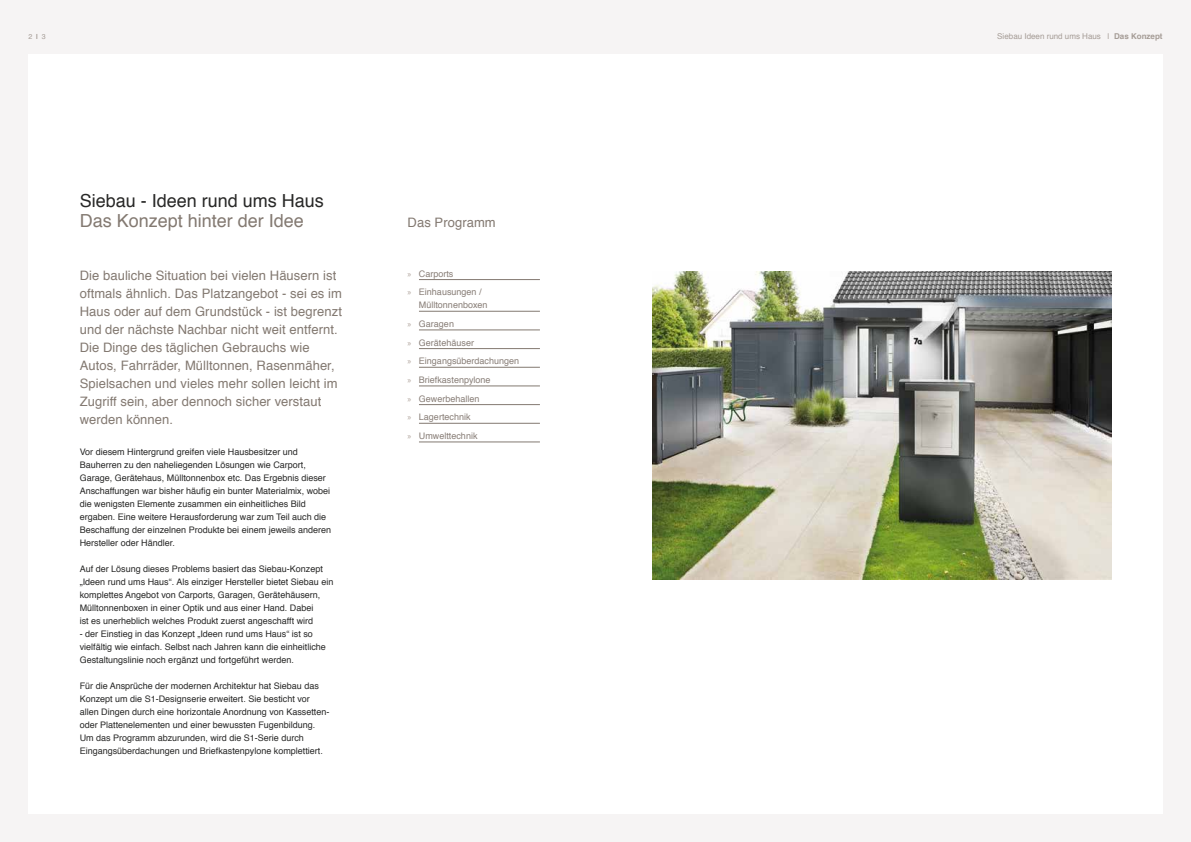
<style>
.page{position:relative;width:1191px;height:842px;background:#f6f4f4}
.page>*{position:absolute;margin:0;border:0;box-sizing:border-box;transform-origin:0 0}
.t1{font:18px "Helvetica";color:#282827}
.t2{font:18px "Helvetica";color:#837971}
.t3{font:13px/18px "Helvetica";letter-spacing:.005em;color:#837971}
.t4{font:9px/13px "Helvetica";color:#282827}
.t5{font:9px/18.7px "Helvetica";color:#887e77}
.t6{font:8px "Helvetica";color:#a59c96}
.t7{font:7px "Helvetica";color:#a59c96}
.s1{font-weight:700}
.s2{font-family:"Myriad Pro";color:#afa39b}
</style>
<div class="page">
<div style="left:28px;top:54px;width:1134px;height:760px;background:#fff"></div>
<img style="left:652px;top:271px;width:459px;height:308px">
<hr style="left:419px;top:279px;width:121px;height:1px;background:#837971">
<hr style="left:419px;top:311px;width:121px;height:1px;background:#837971">
<hr style="left:419px;top:330px;width:121px;height:1px;background:#837971">
<hr style="left:419px;top:348px;width:121px;height:1px;background:#837971">
<hr style="left:419px;top:367px;width:121px;height:1px;background:#837971">
<hr style="left:419px;top:386px;width:121px;height:1px;background:#837971">
<hr style="left:419px;top:404px;width:121px;height:1px;background:#837971">
<hr style="left:419px;top:423px;width:121px;height:1px;background:#837971">
<hr style="left:419px;top:442px;width:121px;height:1px;background:#837971">
<p class="t7" style="left:28px;top:34px;width:19px">2 <span class="s1">|</span> 3</p>
<h1 class="t1" style="left:80px;top:193px;width:246px">Siebau - Ideen rund ums Haus</h1>
<h1 class="t2" style="left:80px;top:213px;width:226px">Das Konzept hinter der Idee</h1>
<p class="t3" style="left:80px;top:267px;width:264px">Die bauliche Situation bei vielen Häusern ist oftmals ähnlich. Das Platzangebot - sei es im Haus oder auf dem Grundstück - ist begrenzt und der nächste Nachbar nicht weit entfernt.<br>Die Dinge des täglichen Gebrauchs wie Autos, Fahrräder, Mülltonnen, Rasenmäher, Spielsachen und vieles mehr sollen leicht im Zugriff sein, aber dennoch sicher verstaut werden können.</p>
<p class="t4" style="left:80px;top:446px;width:253px">Vor diesem Hintergrund greifen viele Hausbesitzer und Bauherren zu den naheliegenden Lösungen wie Carport, Garage, Gerätehaus, Mülltonnenbox etc. Das Ergebnis dieser Anschaffungen war bisher häufig ein bunter Materialmix, wobei die wenigsten Elemente zusammen ein einheitliches Bild ergaben. Eine weitere Herausforderung war zum Teil auch die Beschaffung der einzelnen Produkte bei einem jeweils anderen Hersteller oder Händler.</p>
<p class="t4" style="left:80px;top:563px;width:255px">Auf der Lösung dieses Problems basiert das Siebau-Konzept „Ideen rund ums Haus“. Als einziger Hersteller bietet Siebau ein komplettes Angebot von Carports, Garagen, Gerätehäusern, Mülltonnenboxen in einer Optik und aus einer Hand. Dabei<br>ist es unerheblich welches Produkt zuerst angeschafft wird</p>
<p class="t4" style="left:80px;top:628px;width:248px">- der Einstieg in das Konzept „Ideen rund ums Haus“ ist so vielfältig wie einfach. Selbst nach Jahren kann die einheitliche<br>Gestaltungslinie noch ergänzt und fortgeführt werden.</p>
<p class="t4" style="left:80px;top:680px;width:251px">Für die Ansprüche der modernen Architektur hat Siebau das Konzept um die S1-Designserie erweitert. Sie besticht vor allen Dingen durch eine horizontale Anordnung von Kassetten&shy;oder Plattenelementen und einer bewussten Fugenbildung.<br>Um das Programm abzurunden, wird die S1-Serie durch Eingangsüberdachungen und Briefkastenpylone komplettiert.</p>
<h2 class="t3" style="left:407px;top:214px;width:90px">Das Programm</h2>
<p class="t5" style="left:407px;top:265px;width:75px"><span class="s2">»</span> Carports<br><span class="s2">»</span> Einhausungen /</p>
<p class="t5" style="left:407px;top:296px;width:113px;text-indent:11px">Mülltonnenboxen<br><span class="s2">»</span> Garagen<br><span class="s2">»</span> Gerätehäuser<br><span class="s2">»</span> Eingangsüberdachungen <span class="s2">»</span> Briefkastenpylone<br><span class="s2">»</span> Gewerbehallen<br><span class="s2">»</span> Lagertechnik<br><span class="s2">»</span> Umwelttechnik</p>
<p class="t6" style="left:997px;top:33px;width:167px">Siebau Ideen rund ums Haus | <span class="s1">Das Konzept</span></p>
</div>
